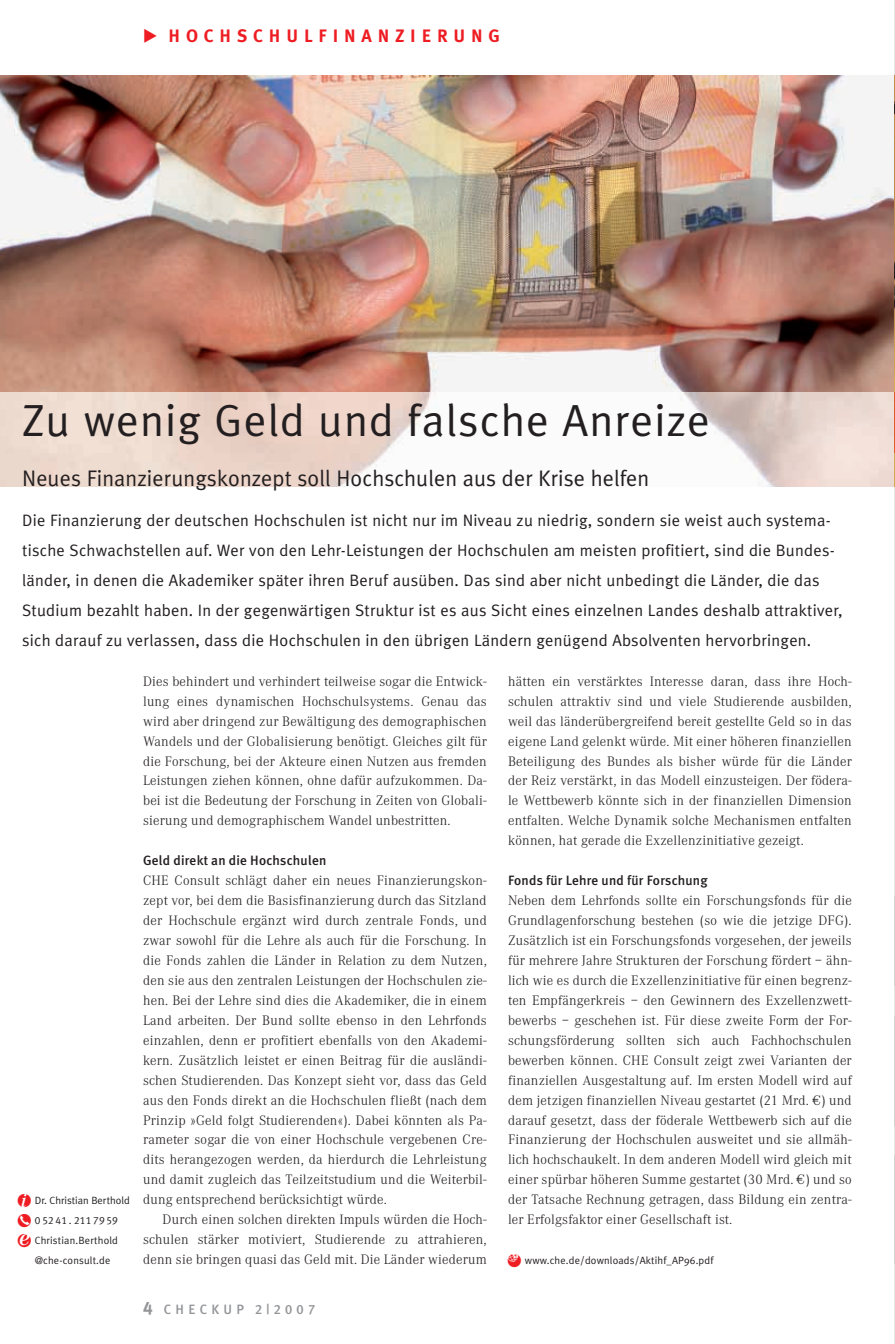
<style>
.page{position:relative;width:895px;height:1344px;background:#fff}
.page>*{position:absolute;margin:0;border:0;box-sizing:border-box;transform-origin:0 0}
.t1{font:45px "Meta Plus Normal";letter-spacing:.025em;color:#231f20}
.t2{font:22.5px "Meta Plus Normal";letter-spacing:.005em;color:#231f20}
.t3{font:700 18px "Meta Plus";letter-spacing:.33em;color:#ee1d23}
.t4{font:16.5px/29.8px "Meta Plus Normal";letter-spacing:.015em;color:#231f20}
.t5{font:300 14.25px/20px "Corporate A";letter-spacing:.015em;color:#231f20;text-align:justify}
.t6{font:500 13.5px "Meta Plus";letter-spacing:.015em;color:#231f20}
.t7{font:13.5px "Meta Plus Medium Caps";letter-spacing:.32em;color:#939598}
.t8{font:10.5px/20px "Meta Plus Normal";letter-spacing:.015em;color:#231f20}
.t9{font:10.5px "Meta Plus Normal Caps";letter-spacing:.015em;color:#231f20}
.s1{font-family:"European Pi Three";font-weight:400}
.s2{font-family:"Meta Plus Bold Caps";font-size:18px}
.s3{font-family:"Corporate ATCE"}
</style>
<div class="page">
<hr style="left:894px;top:0;width:1px;height:1343px;background:#e6e7e9">
<hr style="left:894px;top:896px;width:1px;height:89px;background:#d1d2d4">
<hr style="left:894px;top:1015px;width:1px;height:110px;background:#d1d2d4">
<hr style="left:894px;top:1155px;width:1px;height:108px;background:#d1d2d4">
<img style="left:0;top:75px;width:894px;height:412px">
<p class="t3" style="left:143px;top:29px;width:358px"><span class="s1">-</span> HOCHSCHULFINANZIERUNG</p>
<h1 class="t1" style="left:22px;top:403px;width:689px">Zu wenig Geld und falsche Anreize</h1>
<h2 class="t2" style="left:22px;top:470px;width:628px">Neues Finanzierungskonzept soll Hochschulen aus der Krise helfen</h2>
<p class="t4" style="left:22px;top:506px;width:821px">Die Finanzierung der deutschen Hochschulen ist nicht nur im Niveau zu niedrig, sondern sie weist auch systema - tische Schwachstellen auf. Wer von den Lehr-Leistun gen der Hochschulen am meisten profitiert, sind die Bundes - länder, in denen die Akademiker später ihren Beruf ausüben. Das sind aber nicht unbedingt die Länder, die das Studium bezahlt haben. In der gegenwärtigen Struktur ist es aus Sicht eines einzelnen Landes deshalb attraktiver, sich darauf zu verlassen, dass die Hochschulen in den übrigen Ländern genügend Absolventen hervorbringen.</p>
<p class="t8" style="left:35px;top:1191px;width:96px">Dr. Christian Berthold</p>
<p class="t9" style="left:35px;top:1214px;width:84px">05241. 2117959</p>
<p class="t8" style="left:35px;top:1231px;width:85px">Christian.Berthold @che-consult.de</p>
<p class="t5" style="left:143px;top:672px;width:345px">Dies behindert und verhindert teilweise sogar die Entwick&shy;lung eines dynamischen Hochschulsystems. Genau das wird aber dringend zur Bewältigung des demographischen Wandels und der Globalisierung benötigt. Gleiches gilt für die Forschung, bei der Akteure einen Nutzen aus fremden Leistun gen ziehen können, ohne dafür aufzukommen. Da&shy;bei ist die Bedeutung der Forschung in Zeiten von Globali&shy;sierung und demographischem Wandel unbestritten.</p>
<p class="t6" style="left:143px;top:855px;width:185px">Geld direkt an die Hochschulen</p>
<p class="t5" style="left:143px;top:871px;width:345px">CHE Consult schlägt daher ein neues Finanzierungskon&shy;zept vor, bei dem die Basisfinanzierung durch das Sitzland der Hochschule ergänzt wird durch zentrale Fonds, und zwar sowohl für die Lehre als auch für die Forschung. In die Fonds zahlen die Länder in Relation zu dem Nutzen, den sie aus den zentralen Leistungen der Hochschulen zie&shy;hen. Bei der Lehre sind dies die Akademiker, die in einem Land arbeiten. Der Bund sollte ebenso in den Lehrfonds einzahlen, denn er profitiert ebenfalls von den Akademi&shy;kern. Zusätzlich leistet er einen Beitrag für die ausländi&shy;schen Studierenden. Das Konzept sieht vor, dass das Geld aus den Fonds direkt an die Hochschulen fließt (nach dem Prinzip »Geld folgt Studierenden«). Dabei könnten als Pa&shy;rameter sogar die von einer Hochschule vergebenen Cre&shy;dits herangezogen werden, da hierdurch die Lehrleistung und damit zugleich das Teilzeitstudium und die Weiterbil&shy;dung entsprechend berücksichtigt würde.</p>
<p class="t5" style="left:143px;top:1210px;width:345px;text-indent:19px">Durch einen solchen direkten Impuls würden die Hoch&shy;schulen stärker motiviert, Studierende zu attrahieren, denn sie bringen quasi das Geld mit. Die Länder wiederum</p>
<p class="t7" style="left:143px;top:1301px;width:173px"><span class="s2">4</span> CHECKUP 2|2007</p>
<p class="t5" style="left:508px;top:672px;width:345px">hätten ein verstärktes Interesse daran, dass ihre Hoch&shy;schulen attraktiv sind und viele Studierende ausbilden, weil das länderübergreifend bereit gestellte Geld so in das eigene Land gelenkt würde. Mit einer höheren finanziellen Beteiligung des Bundes als bisher würde für die Länder der Reiz verstärkt, in das Modell einzusteigen. Der födera&shy;le Wettbewerb könnte sich in der finanziellen Dimension entfalten. Welche Dynamik solche Mechanismen entfalten können, hat gerade die Exzellenzinitiative gezeigt.</p>
<p class="t6" style="left:508px;top:875px;width:201px">Fonds für Lehre und für Forschung</p>
<p class="t5" style="left:508px;top:891px;width:345px">Neben dem Lehrfonds sollte ein Forschungsfonds für die Grundlagenforschung bestehen (so wie die jetzige DFG).<br>Zusätzlich ist ein Forschungsfonds vorgesehen, der jeweils für mehrere Jahre Strukturen der Forschung fördert – ähn&shy;lich wie es durch die Exzellenzinitiative für einen begrenz&shy;ten Empfängerkreis – den Gewinnern des Exzellenzwett&shy;bewerbs – geschehen ist. Für diese zweite Form der For&shy;schungsförderung sollten sich auch Fachhochschulen bewerben können. CHE Consult zeigt zwei Varianten der finanziellen Ausgestaltung auf. Im ersten Modell wird auf dem jetzigen finanziellen Niveau gestartet (21 Mrd. <span class="s3">=C</span>) und darauf gesetzt, dass der föderale Wettbewerb sich auf die Finanzierung der Hochschulen ausweitet und sie allmäh&shy;lich hochschaukelt. In dem anderen Modell wird gleich mit einer spürbar höheren Summe gestartet (30 Mrd. <span class="s3">=C</span>) und so der Tatsache Rechnung getragen, dass Bildung ein zentra&shy;ler Erfolgsfaktor einer Gesellschaft ist.</p>
<p class="t8" style="left:525px;top:1250px;width:190px">www.che.de/downloads/Aktihf_AP96.pdf</p>
</div>
